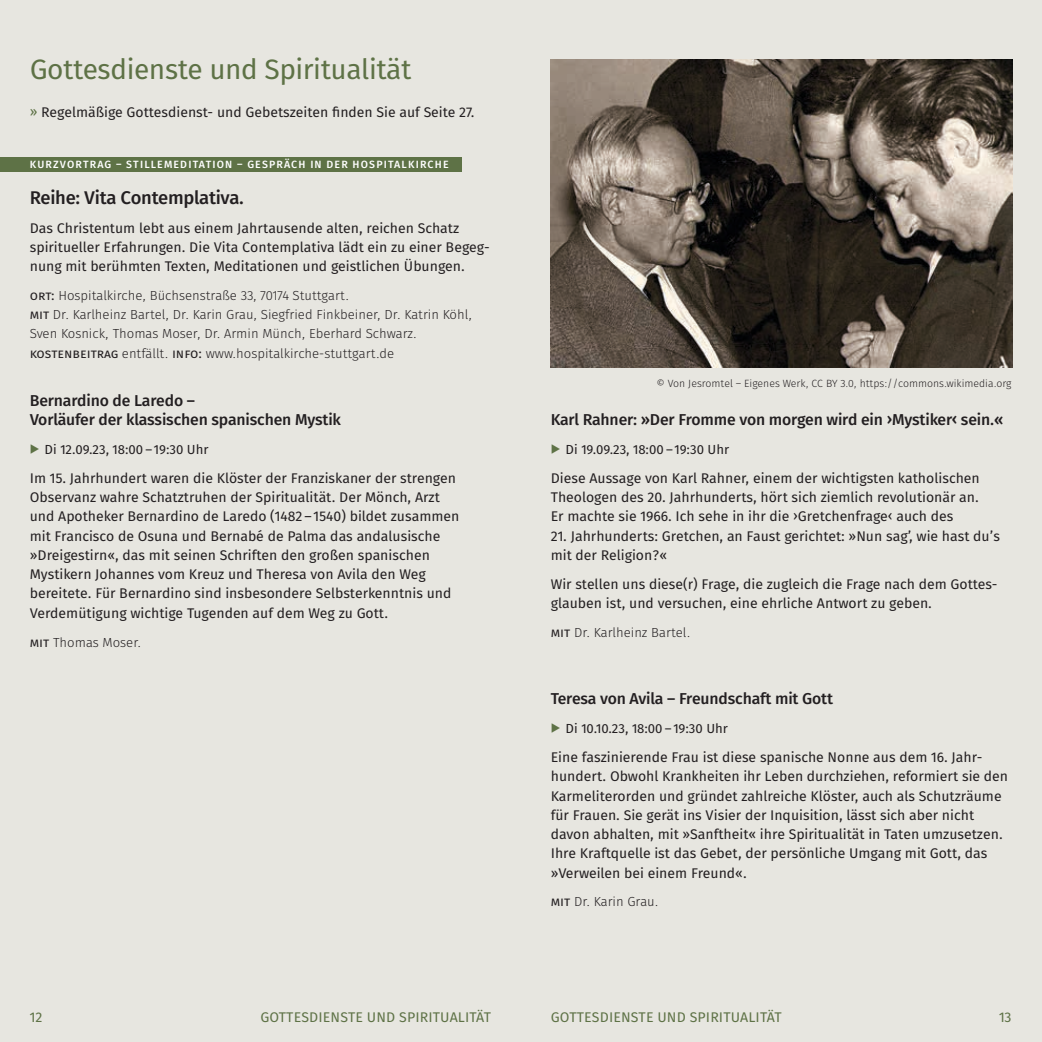
<style>
.page{position:relative;width:1042px;height:1042px;background:#fff}
.page>*{position:absolute;margin:0;border:0;box-sizing:border-box;transform-origin:0 0}
.t1{font:28px "Fira Sans OT";letter-spacing:-.015em;color:#5e7246}
.t2{font:18.38px "Fira Sans OT Medium";color:#231f21}
.t3{font:15.75px/19.2px "Fira Sans OT Medium";letter-spacing:-.01em;color:#231f21}
.t4{font:14px/19.2px "Fira Sans OT";color:#231f21}
.t5{font:14px "Fira Sans OT";letter-spacing:.01em;color:#5e7246}
.t6{font:13.12px/19.2px "Fira Sans OT Light";color:#231f21}
.t7{font:13.12px "Fira Sans OT";color:#231f21}
.t8{font:10.5px "Fira Sans OT Light";color:#231f21}
.t9{font:10.5px "Fira Sans OT Medium";letter-spacing:.115em;color:#fff}
.s1{color:#5e7246}
.s2{font-family:"Fira Sans OT"}
</style>
<div class="page">
<div style="left:0;top:0;width:521px;height:1042px;background:#e7e6e0"></div>
<div style="left:521px;top:0;width:521px;height:1042px;background:#e7e6e0"></div>
<div style="left:0;top:157px;width:461px;height:15px;background:#5e7246"></div>
<img style="left:551px;top:59px;width:461px;height:308px">
<h1 class="t1" style="left:30px;top:49px;width:383px">Gottesdienste und Spiritualität</h1>
<p class="t4" style="left:30px;top:104px;width:446px"><span class="s1">»</span> Regelmäßige Gottesdienst- und Gebetszeiten finden Sie auf Seite 27.</p>
<p class="t9" style="left:30px;top:157px;width:420px">Kurzvortrag – Stillemeditation – Gespräch in der Hospitalkirch e</p>
<h2 class="t2" style="left:30px;top:184px;width:216px">Reihe: Vita Contemplativa.</h2>
<p class="t4" style="left:30px;top:219px;width:461px">Das Christentum lebt aus einem Jahrtausende alten, reichen Schatz spiritueller E rfahrungen. Die Vita Contemplativa lädt ein zu einer Begeg&shy;nung mit berühmten Texten, Meditationen und geistlichen Ü bungen.</p>
<p class="t6" style="left:30px;top:287px;width:444px"><span class="s2">Ort:</span> Hospitalkirche, Büchsenstraße 33, 70174 Stuttgart.<br><span class="s2">MIT</span> Dr. Karlheinz Bartel, Dr. Karin Grau, Siegfried Finkbeiner, Dr. Katrin Köhl, Sven Kosnick, Thomas Moser, Dr. Armin Münch, Eberhard Schwarz.<br><span class="s2">KOSTEN BEITRAG</span> entfällt. <span class="s2">IN FO:</span> www.hospitalkirche-stuttgart.de</p>
<p class="t3" style="left:30px;top:392px;width:313px">Bernardino de Laredo –<br>Vorläufer der klassischen spanischen Mystik</p>
<p class="t7" style="left:30px;top:440px;width:180px"><span class="s1">◆</span> Di 12.09.23, 18:00 –19:30 U hr</p>
<p class="t4" style="left:30px;top:469px;width:431px">Im 15. Jahrhundert waren die Klöster der Franziskaner der strengen Observanz wahre Schatztruhen der Spiritualität. Der Mönch, Arzt und Apotheker Bernardino de Laredo (1482–1540) bildet zusammen mit Francisco de Osuna und Bernabé de Palma das andalusische<br>»D reigestirn«, das mit seinen Schriften den großen spanischen Mystikern Johannes vom Kreuz und Theresa von Avila den Weg bereitete. Für Bernardino sind insbesondere Selbsterkenntnis und Verdemütigung wichtige Tugenden auf dem Weg zu Gott.</p>
<p class="t6" style="left:30px;top:633px;width:113px"><span class="s2">MIT</span> Thomas Moser.</p>
<p class="t8" style="left:656px;top:376px;width:356px">© Von Jesromtel – Eigenes Werk, CC BY 3.0, https://commons.wikimedia.org</p>
<p class="t3" style="left:551px;top:411px;width:454px">Karl Rahner: »Der Fromme von morgen wird ein ›Mystiker‹ sein.«</p>
<p class="t7" style="left:551px;top:440px;width:180px"><span class="s1">◆</span> Di 19.09.23, 18:00 –19:30 U hr</p>
<p class="t4" style="left:551px;top:469px;width:430px;text-align:justify">Diese Aussage von Karl Rahner, einem der wichtigsten katholischen Theologen des 20. Jahrhunderts, hört sich ziemlich revolutionär an.<br>E r machte sie 1966. Ich sehe in ihr die ›Gretchenfrage‹ auch des</p>
<p class="t4" style="left:551px;top:527px;width:451px">21. Jahrhunderts: Gretchen, an Faust gerichtet: »N un sag’, wie hast du’s mit der Religion?«</p>
<p class="t4" style="left:551px;top:575px;width:448px">Wir stellen uns diese(r) Frage, die zugleich die Frage nach dem Gottes&shy;glauben ist, und versuchen, eine ehrliche Antwort zu geben.</p>
<p class="t6" style="left:551px;top:623px;width:141px"><span class="s2">MIT</span> Dr. Karlheinz Bartel.</p>
<p class="t3" style="left:551px;top:690px;width:284px">Teresa von Avila – Freundschaft mit Gott</p>
<p class="t7" style="left:551px;top:719px;width:179px"><span class="s1">◆</span> Di 10.10.23, 18:00 –19:30 U hr</p>
<p class="t4" style="left:551px;top:748px;width:459px">Eine faszinierende Frau ist diese spanische Nonne aus dem 16. Jahr&shy;hundert. Obwohl Krankheiten ihr Leben durchziehen, reformiert sie den Karmeliterorden und gründet zahlreiche Klöster, auch als Schutzräume für Frauen. Sie gerät ins Visier der Inquisition, lässt sich aber nicht davon abhalten, mit »Sanftheit« ihre Spiritualität in Taten umzusetzen.<br>Ihre Kraftquelle ist das Gebet, der persönliche U mgang mit Gott, das »Verweilen bei einem Freund«.</p>
<p class="t6" style="left:551px;top:893px;width:109px"><span class="s2">MIT</span> Dr. Karin Grau.</p>
<p class="t5" style="left:30px;top:1007px;width:14px">12</p>
<p class="t5" style="left:260px;top:1007px;width:10px">Gott</p>
<p class="t5" style="left:294px;top:1007px;width:164px">esdi enste und Spi ritualit</p>
<p class="t5" style="left:476px;top:1007px;width:16px">ät</p>
<p class="t5" style="left:551px;top:1007px;width:10px">Gott</p>
<p class="t5" style="left:584px;top:1007px;width:164px">esdi enste und Spi ritualit</p>
<p class="t5" style="left:767px;top:1007px;width:16px">ät</p>
<p class="t5" style="left:999px;top:1007px;width:14px">13</p>
</div>
